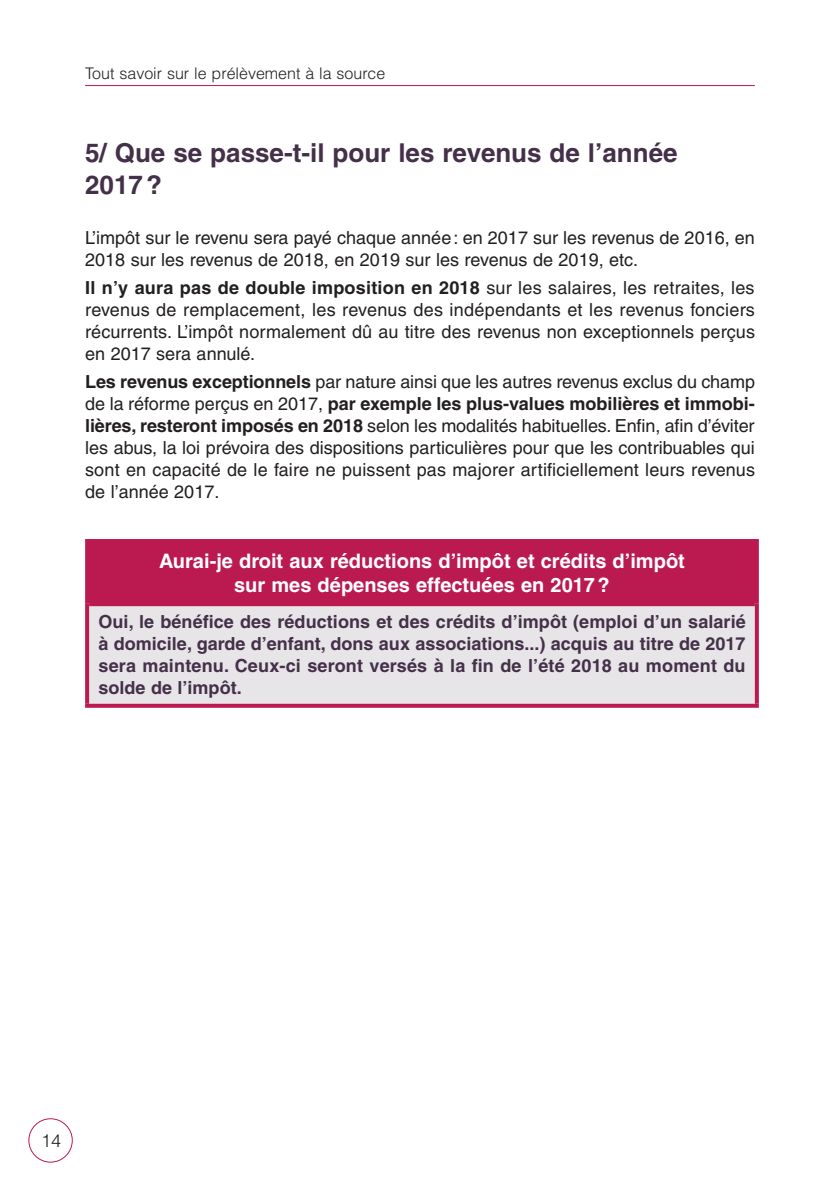
<style>
.page{position:relative;width:840px;height:1191px;background:#fff}
.page>*{position:absolute;margin:0;border:0;box-sizing:border-box;transform-origin:0 0}
.t1{font:700 26px/32px "Helvetica LT";color:#443048}
.t2{font:700 20px/24px "Helvetica LT";color:#fff;text-align:center}
.t3{font:18px/22px "Helvetica LT";color:#231f20;text-align:justify}
.t4{font:700 18px/22px "Helvetica LT";letter-spacing:.01em;color:#443048;text-align:justify}
.t5{font:300 18px "Helvetica LT";color:#231f20}
.t6{font:300 16px "Helvetica LT";color:#231f20}
.s1{font-weight:700}
</style>
<div class="page">
<hr style="left:85px;top:85px;width:669px;height:1px;background:#bb1a51">
<div style="left:28px;top:1118px;width:45px;height:44px;border:1px solid #bb1a51;border-radius:50%"></div>
<div style="left:87px;top:541px;width:669px;height:62px;background:#bb1a51"></div>
<div style="left:87px;top:603px;width:669px;height:103px;background:#e7e5e7"></div>
<svg style="left:85px;top:543px;width:2px;height:60px"></svg>
<hr style="left:85px;top:539px;width:673px;height:4px;background:#bb1a51">
<hr style="left:754px;top:543px;width:4px;height:60px;background:#bb1a51">
<svg style="left:85px;top:603px;width:4px;height:101px"></svg>
<div style="left:89px;top:600px;width:665px;height:6px;background:#bb1a51"></div>
<svg style="left:754px;top:603px;width:4px;height:101px"></svg>
<svg style="left:85px;top:704px;width:673px;height:4px;fill:#bb1a51"></svg>
<p class="t6" style="left:85px;top:64px;width:301px">Tout savoir sur le prélèvement à la source</p>
<h1 class="t1" style="left:85px;top:136px;width:593px">5/ Que se passe-t-il pour les revenus de l’année<br>2017?</h1>
<p class="t3" style="left:85px;top:227px;width:671px">L’impôt sur le revenu sera payé chaque année: en 2017 sur les revenus de 2016, en<br>2018 sur les revenus de 2018, en 2019 sur les revenus de 2019, etc.</p>
<p class="t3" style="left:85px;top:276px;width:671px"><span class="s1">Il n’y aura pas de double imposition en 2018</span> sur les salaires, les retraites, les revenus de remplacement, les revenus des indépendants et les revenus fonciers récurrents. L’impôt normalement dû au titre des revenus non exceptionnels perçus en 2017 sera annulé.</p>
<p class="t3" style="left:85px;top:370px;width:671px"><span class="s1">Les revenus exceptionnels</span> par nature ainsi que les autres revenus exclus du champ de la réforme perçus en 2017, <span class="s1">par exemple les plus-values mobilières et immobi&shy;lières, resteront imposés en 2018</span> selon les modalités habituelles. Enfin, afin d’éviter les abus, la loi prévoira des dispositions particulières pour que les contribuables qui sont en capacité de le faire ne puissent pas majorer artificiellement leurs revenus de l’année 2017.</p>
<p class="t2" style="left:159px;top:548px;width:527px">Aurai-je droit aux réductions d’impôt et crédits d’impôt sur mes dépenses effectuées en 2017?</p>
<p class="t4" style="left:98px;top:611px;width:648px">Oui, le bénéfice des réductions et des crédits d’impôt (emploi d’un salarié à domicile, garde d’enfant, dons aux associations...) acquis au titre de 2017 sera maintenu. Ceux-ci seront versés à la fin de l’été 2018 au moment du solde de l’impôt.</p>
<p class="t5" style="left:41px;top:1129px;width:22px">14</p>
</div>
